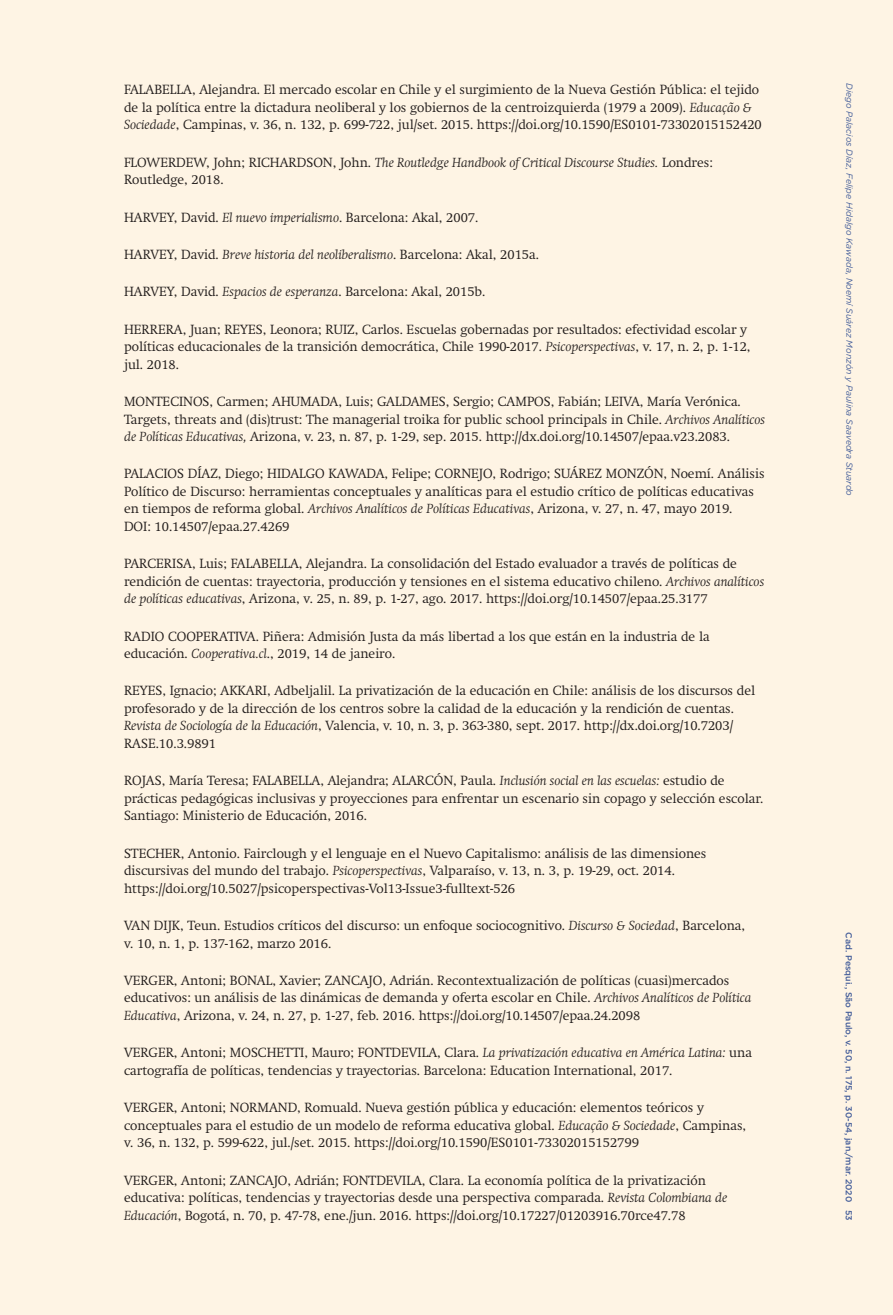
<style>
.page{position:relative;width:893px;height:1315px;background:#fef4e4}
.page>*{position:absolute;margin:0;border:0;box-sizing:border-box;transform-origin:0 0}
.Referencias{font:300 13.12px/17.5px "Swift";color:#231f20}
.t1{font:italic 8.75px "Gotham HTF";color:#4361ac}
.t2{font:500 8.75px "Gotham HTF";color:#4361ac}
.s1{font-style:italic}
</style>
<div class="page">
<p class="Referencias" style="left:124px;top:81px;width:639px">FALABELLA, Alejandra. El mercado escolar en Chile y el surgimiento de la Nueva Gestión Pública: el tejido de la política entre la dictadura neoliberal y los gobiernos de la centroizquierda (1979 a 2009). <span class="s1">Educação &amp;<br>Sociedade</span>, Campinas, v. 36, n. 132, p. 699-722, jul/set. 2015. https://doi.org/10.1590/ES0101-73302015152420</p>
<p class="Referencias" style="left:124px;top:153px;width:590px">FLOWERDEW, John; RICHARDSON, John. <span class="s1">The Routledge Handbook of Critical Discourse Studies.</span> Londres:<br>Routledge, 2018.</p>
<p class="Referencias" style="left:124px;top:208px;width:356px">HARVEY, David. <span class="s1">El nuevo imperialismo</span>. Barcelona: Akal, 2007.</p>
<p class="Referencias" style="left:124px;top:246px;width:416px">HARVEY, David. <span class="s1">Breve historia del neoliberalismo</span>. Barcelona: Akal, 2015a.</p>
<p class="Referencias" style="left:124px;top:283px;width:363px">HARVEY, David. <span class="s1">Espacios de esperanza</span>. Barcelona: Akal, 2015b.</p>
<p class="Referencias" style="left:124px;top:320px;width:628px">HERRERA, Juan; REYES, Leonora; RUIZ, Carlos. Escuelas gobernadas por resultados: efectividad escolar y políticas educacionales de la transición democrática, Chile 1990-2017. <span class="s1">Psicoperspectivas</span>, v. 17, n. 2, p. 1-12, jul. 2018.</p>
<p class="Referencias" style="left:124px;top:393px;width:642px">MONTECINOS, Carmen; AHUMADA, Luis; GALDAMES, Sergio; CAMPOS, Fabián; LEIVA, María Verónica.<br>Targets, threats and (dis)trust: The managerial troika for public school principals in Chile. <span class="s1">Archivos Analíticos de Políticas Educativas,</span> Arizona, v. 23, n. 87, p. 1-29, sep. 2015. http://dx.doi.org/10.14507/epaa.v23.2083.</p>
<p class="Referencias" style="left:124px;top:465px;width:642px">PALACIOS DÍAZ, Diego; HIDALGO KAWADA, Felipe; CORNEJO, Rodrigo; SUÁREZ MONZÓN, Noemí. Análisis Político de Discurso: herramientas conceptuales y analíticas para el estudio crítico de políticas educativas en tiempos de reforma global. <span class="s1">Archivos Analíticos de Políticas Educativas</span>, Arizona, v. 27, n. 47, mayo 2019.<br>DOI: 10.14507/epaa.27.4269</p>
<p class="Referencias" style="left:124px;top:555px;width:642px">PARCERISA, Luis; FALABELLA, Alejandra. La consolidación del Estado evaluador a través de políticas de rendición de cuentas: trayectoria, producción y tensiones en el sistema educativo chileno. <span class="s1">Archivos analíticos de políticas educativas</span>, Arizona, v. 25, n. 89, p. 1-27, ago. 2017. https://doi.org/10.14507/epaa.25.3177</p>
<p class="Referencias" style="left:124px;top:627px;width:587px">RADIO COOPERATIVA. Piñera: Admisión Justa da más libertad a los que están en la industria de la educación. <span class="s1">Cooperativa.cl</span>., 2019, 14 de janeiro.</p>
<p class="Referencias" style="left:124px;top:682px;width:632px">REYES, Ignacio; AKKARI, Adbeljalil. La privatización de la educación en Chile: análisis de los discursos del profesorado y de la dirección de los centros sobre la calidad de la educación y la rendición de cuentas.<br><span class="s1">Revista de Sociología de la Educación</span>, Valencia, v. 10, n. 3, p. 363-380, sept. 2017. http://dx.doi.org/10.7203/ RASE.10.3.9891</p>
<p class="Referencias" style="left:124px;top:772px;width:641px">ROJAS, María Teresa; FALABELLA, Alejandra; ALARCÓN, Paula. <span class="s1">Inclusión social en las escuelas:</span> estudio de prácticas pedagógicas inclusivas y proyecciones para enfrentar un escenario sin copago y selección escolar.<br>Santiago: Ministerio de Educación, 2016.</p>
<p class="Referencias" style="left:124px;top:844px;width:584px">STECHER, Antonio. Fairclough y el lenguaje en el Nuevo Capitalismo: análisis de las dimensiones discursivas del mundo del trabajo. <span class="s1">Psicoperspectivas</span>, Valparaíso, v. 13, n. 3, p. 19-29, oct. 2014. https://doi.org/10.5027/psicoperspectivas-Vol13-Issue3-fulltext-526</p>
<p class="Referencias" style="left:124px;top:917px;width:623px">VAN DIJK, Teun. Estudios críticos del discurso: un enfoque sociocognitivo. <span class="s1">Discurso &amp; Sociedad</span>, Barcelona, v. 10, n. 1, p. 137-162, marzo 2016.</p>
<p class="Referencias" style="left:124px;top:971px;width:629px">VERGER, Antoni; BONAL, Xavier; ZANCAJO, Adrián. Recontextualización de políticas (cuasi)mercados educativos: un análisis de las dinámicas de demanda y oferta escolar en Chile. <span class="s1">Archivos Analíticos de Política<br>Educativa</span>, Arizona, v. 24, n. 27, p. 1-27, feb. 2016. https://doi.org/10.14507/epaa.24.2098</p>
<p class="Referencias" style="left:124px;top:1044px;width:629px">VERGER, Antoni; MOSCHETTI, Mauro; FONTDEVILA, Clara. <span class="s1">La privatización educativa en América Latina:</span> una cartografía de políticas, tendencias y trayectorias. Barcelona: Education International, 2017.</p>
<p class="Referencias" style="left:124px;top:1099px;width:624px">VERGER, Antoni; NORMAND, Romuald. Nueva gestión pública y educación: elementos teóricos y conceptuales para el estudio de un modelo de reforma educativa global. <span class="s1">Educação &amp; Sociedade</span>, Campinas, v. 36, n. 132, p. 599-622, jul./set. 2015. https://doi.org/10.1590/ES0101-73302015152799</p>
<p class="Referencias" style="left:124px;top:1171px;width:605px">VERGER, Antoni; ZANCAJO, Adrián; FONTDEVILA, Clara. La economía política de la privatización educativa: políticas, tendencias y trayectorias desde una perspectiva comparada. <span class="s1">Revista Colombiana de<br>Educación</span>, Bogotá, n. 70, p. 47-78, ene./jun. 2016. https://doi.org/10.17227/01203916.70rce47.78</p>
<p class="t1" style="left:854px;top:83px;width:414px;rotate:90deg">Diego Palacios Díaz, Felipe Hidalgo Kawada, Noemí Suárez Monzón y Paulina Saavedra Stuardo</p>
<p class="t2" style="left:854px;top:932px;width:290px;rotate:90deg">Cad. Pesqui., São Paulo, v. 50, n. 175, p. 30-54, jan./mar. 2020 53</p>
</div>
